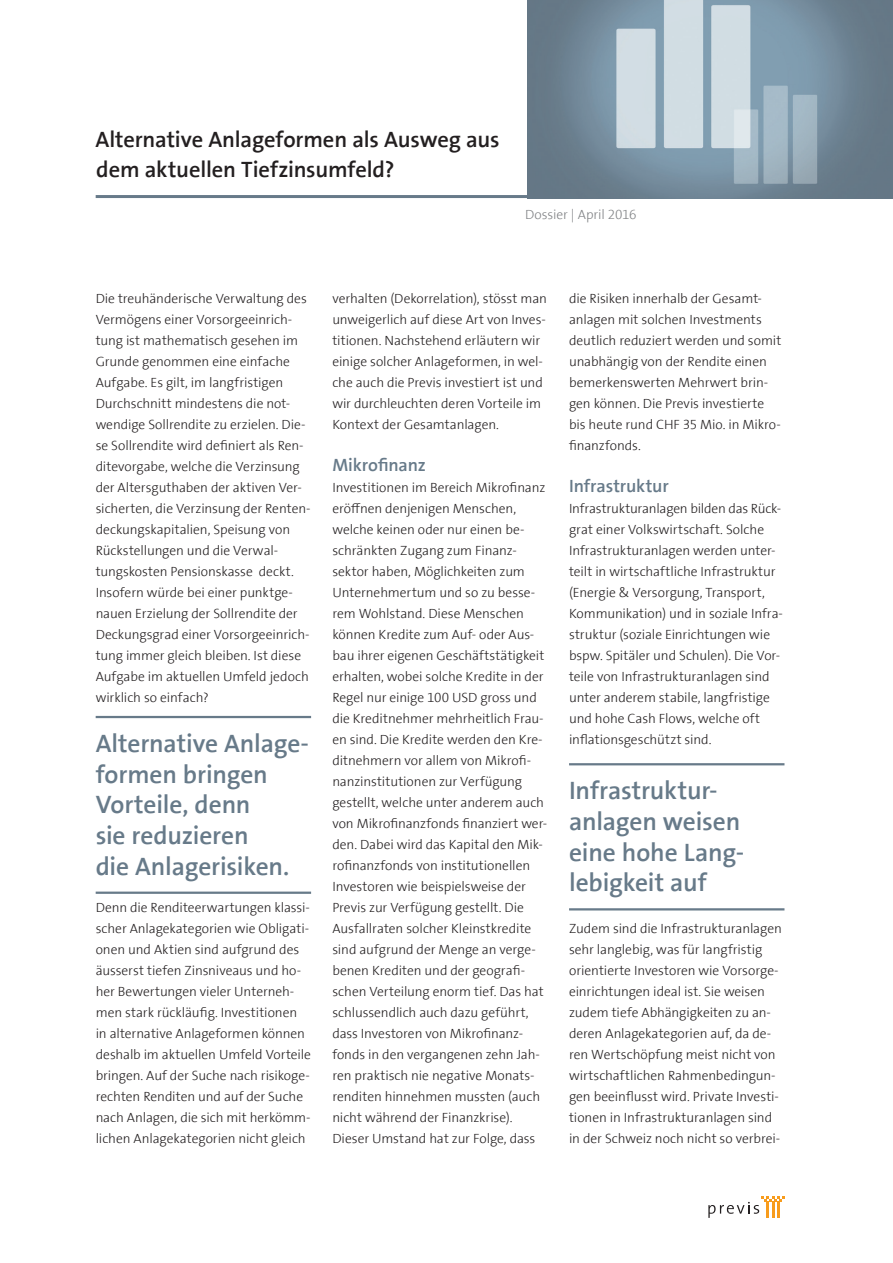
<style>
.page{position:relative;width:893px;height:1263px;background:#fff}
.page>*{position:absolute;margin:0;border:0;box-sizing:border-box;transform-origin:0 0}
.t1{font:300 25.5px/30.6px "Previs The Sans";letter-spacing:-.005em;color:#677a89}
.Haupttitel{font:300 22.5px/30px "Previs The Sans";letter-spacing:-.005em;color:#231f20}
.Lead{font:300 18px "Previs The Sans";letter-spacing:-.01em;color:#677a89}
.Lauftext{font:300 13.5px/21px "Previs The Sans";letter-spacing:-.005em;color:#231f20}
.Lauftext-2{font:300 13.5px "Previs The Sans";letter-spacing:-.005em;color:#808285}
</style>
<div class="page">
<hr style="left:96px;top:716px;width:215px;height:2px;background:#677a89">
<hr style="left:96px;top:891px;width:215px;height:3px;background:#677a89">
<hr style="left:569px;top:763px;width:215px;height:2px;background:#677a89">
<hr style="left:569px;top:908px;width:215px;height:2px;background:#677a89">
<svg style="left:708px;top:1196px;width:76px;height:22px"></svg>
<hr style="left:96px;top:195px;width:447px;height:3px;background:#677a89">
<img style="left:527px;top:0;width:366px;height:198px">
<p class="Haupttitel" style="left:95px;top:126px;width:406px">Alternative Anlageformen als Ausweg aus dem aktuellen Tiefzinsumfeld?</p>
<p class="Lauftext-2" style="left:525px;top:208px;width:113px">Dossier | April 2016</p>
<p class="Lauftext" style="left:96px;top:289px;width:216px">Die treuhänderische Verwaltung des Vermögens einer Vorsorgeeinrich&shy;tung ist mathematisch gesehen im Grunde genommen eine einfache Aufgabe. Es gilt, im langfristigen Durchschnitt mindestens die not&shy;wendige Sollrendite zu erzielen. Die&shy;se Sollrendite wird definiert als Ren&shy;ditevorgabe, welche die Verzinsung der Altersguthaben der aktiven Ver&shy;sicherten, die Verzinsung der Renten&shy;deckungskapitalien, Speisung von Rückstellungen und die Verwal&shy;tungskosten Pensionskasse deckt.<br>Insofern würde bei einer punktge&shy;nauen Erzielung der Sollrendite der Deckungsgrad einer Vorsorgeeinrich&shy;tung immer gleich bleiben. Ist diese Aufgabe im aktuellen Umfeld jedoch wirklich so einfach?</p>
<p class="t1" style="left:96px;top:729px;width:215px">Alternative Anlage&shy;formen bringen<br>Vorteile, denn<br>sie reduzieren<br>die Anlagerisiken.</p>
<p class="Lauftext" style="left:96px;top:898px;width:217px">Denn die Renditeerwartungen klassi&shy;scher Anlagekategorien wie Obligati&shy;onen und Aktien sind aufgrund des äusserst tiefen Zinsniveaus und ho&shy;her Bewertungen vieler Unterneh&shy;men stark rückläufig. Investitionen in alternative Anlageformen können deshalb im aktuellen Umfeld Vorteile bringen. Auf der Suche nach risikoge&shy;rechten Renditen und auf der Suche nach Anlagen, die sich mit herkömm&shy;lichen Anlagekategorien nicht gleich</p>
<p class="Lauftext" style="left:332px;top:289px;width:216px">verhalten (Dekorrelation), stösst man unweigerlich auf diese Art von Inves&shy;titionen. Nachstehend erläutern wir einige solcher Anlageformen, in wel&shy;che auch die Previs investiert ist und wir durchleuchten deren Vorteile im Kontext der Gesamtanlagen.</p>
<p class="Lead" style="left:332px;top:456px;width:95px">Mikrofinanz</p>
<p class="Lauftext" style="left:332px;top:478px;width:216px">Investitionen im Bereich Mikrofinanz eröffnen denjenigen Menschen, welche keinen oder nur einen be&shy;schränkten Zugang zum Finanz&shy;sektor haben, Möglichkeiten zum Unternehmertum und so zu besse&shy;rem Wohlstand. Diese Menschen können Kredite zum Auf- oder Aus&shy;bau ihrer eigenen Geschäftstätigkeit erhalten, wobei solche Kredite in der Regel nur einige 100 USD gross und die Kreditnehmer mehrheitlich Frau&shy;en sind. Die Kredite werden den Kre&shy;ditnehmern vor allem von Mikrofi&shy;nanzinstitutionen zur Verfügung gestellt, welche unter anderem auch von Mikrofinanzfonds finanziert wer&shy;den. Dabei wird das Kapital den Mik&shy;rofinanzfonds von institutionellen Investoren wie beispielsweise der Previs zur Verfügung gestellt. Die Ausfallraten solcher Kleinstkredite sind aufgrund der Menge an verge&shy;benen Krediten und der geografi&shy;schen Verteilung enorm tief. Das hat schlussendlich auch dazu geführt, dass Investoren von Mikrofinanz&shy;fonds in den vergangenen zehn Jah&shy;ren praktisch nie negative Monats&shy;renditen hinnehmen mussten (auch nicht während der Finanzkrise).<br>Dieser Umstand hat zur Folge, dass</p>
<p class="Lauftext" style="left:569px;top:289px;width:214px">die Risiken innerhalb der Gesamt&shy;anlagen mit solchen Investments deutlich reduziert werden und somit unabhängig von der Rendite einen bemerkenswerten Mehrwert brin&shy;gen können. Die Previs investierte bis heute rund CHF 35 Mio. in Mikro&shy;finanzfonds.</p>
<p class="Lead" style="left:569px;top:477px;width:101px">Infrastruktur</p>
<p class="Lauftext" style="left:569px;top:499px;width:215px">Infrastrukturanlagen bilden das Rück&shy;grat einer Volkswirtschaft. Solche Infrastrukturanlagen werden unter&shy;teilt in wirtschaftliche Infrastruktur (Energie &amp; Versorgung, Transport, Kommunikation) und in soziale Infra&shy;struktur (soziale Einrichtungen wie bspw. Spitäler und Schulen). Die Vor&shy;teile von Infrastrukturanlagen sind unter anderem stabile, langfristige und hohe Cash Flows, welche oft inflationsgeschützt sind.</p>
<p class="t1" style="left:569px;top:776px;width:177px">Infrastruktur&shy;anlagen weisen eine hohe Lang&shy;lebigkeit auf</p>
<p class="Lauftext" style="left:569px;top:919px;width:214px">Zudem sind die Infrastrukturanlagen sehr langlebig, was für langfristig orientierte Investoren wie Vorsorge&shy;einrichtungen ideal ist. Sie weisen zudem tiefe Abhängigkeiten zu an&shy;deren Anlagekategorien auf, da de&shy;ren Wertschöpfung meist nicht von wirtschaftlichen Rahmenbedingun&shy;gen beeinflusst wird. Private Investi&shy;tionen in Infrastrukturanlagen sind in der Schweiz noch nicht so verbrei-</p>
</div>
